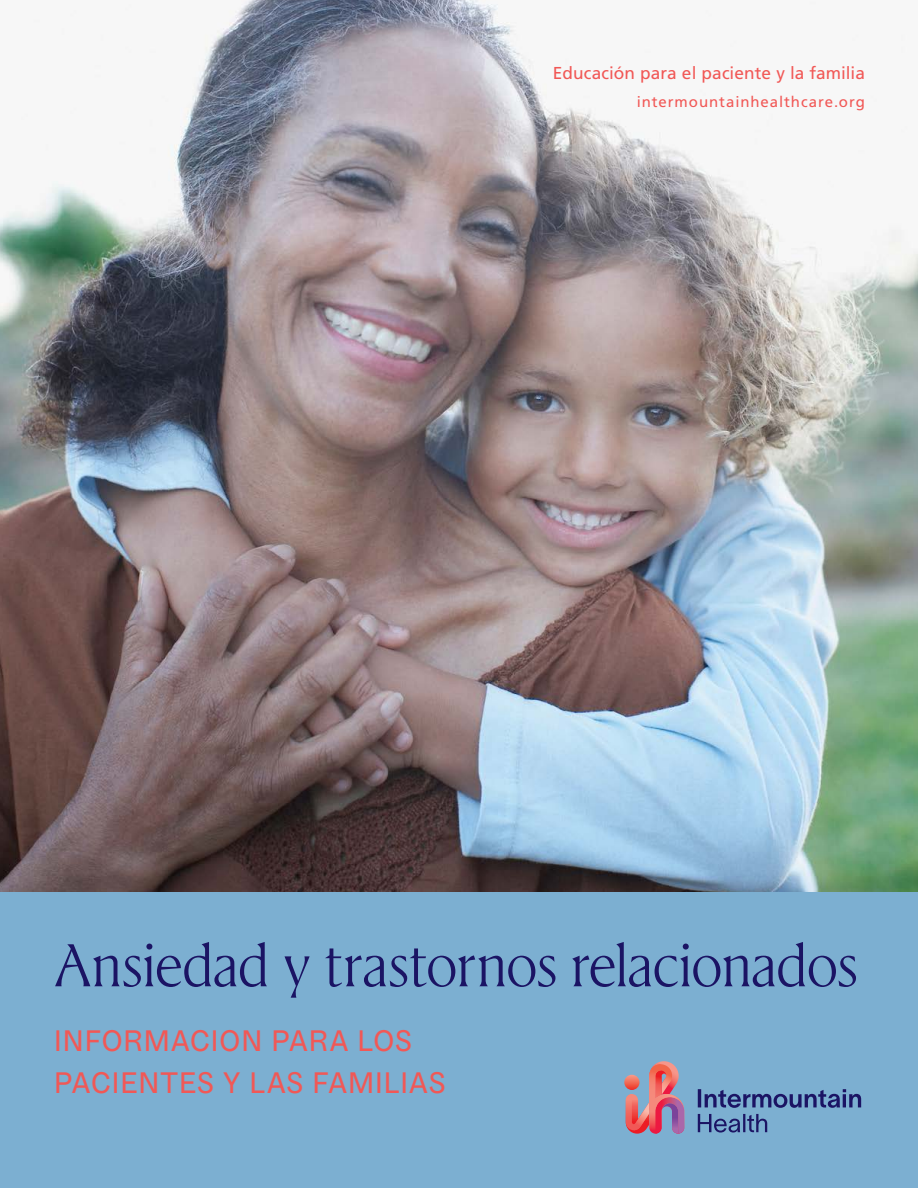
<style>
.page{position:relative;width:918px;height:1188px;background:#fff}
.page>*{position:absolute;margin:0;border:0;box-sizing:border-box;transform-origin:0 0}
.t1{font:60px "Rector";letter-spacing:-.005em;color:#1b1464}
.t2{font:30px/42px "ABC Social";letter-spacing:.035em;color:#f15856}
.t3{font:17.25px "Frutiger LT Std";letter-spacing:.005em;color:#f15856}
.t4{font:15px "Frutiger LT Std";letter-spacing:.06em;color:#f15856}
</style>
<div class="page">
<img style="left:0;top:0;width:918px;height:892px">
<div style="left:0;top:892px;width:918px;height:296px;background:#7cafd1"></div>
<svg style="left:698px;top:1089px;width:163px;height:44px"></svg>
<svg style="left:624px;top:1075px;width:16px;height:15px"></svg>
<svg style="left:626px;top:1061px;width:58px;height:73px"></svg>
<p class="t3" style="left:553px;top:63px;width:314px">Educación para el paciente y la familia</p>
<p class="t4" style="left:637px;top:93px;width:230px">intermountainhealthcare.org</p>
<p class="t1" style="left:54px;top:925px;width:805px">Ansiedad y trastornos relacionados</p>
<p class="t2" style="left:54px;top:1020px;width:393px">INFORMACION PARA LOS<br>PACIENTES Y LAS FAMILIAS</p>
</div>
